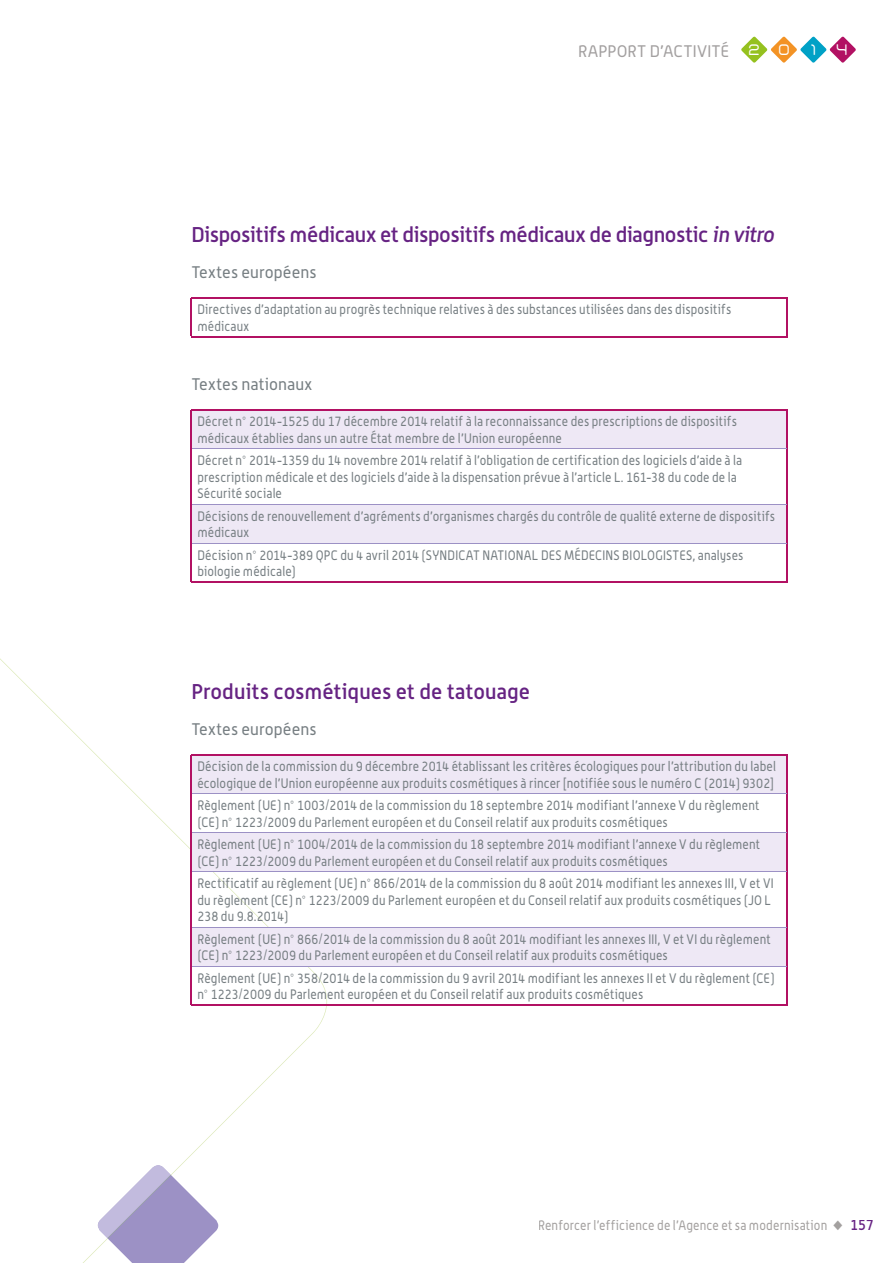
<style>
.page{position:relative;width:893px;height:1263px;background:#fff}
.page>*{position:absolute;margin:0;border:0;box-sizing:border-box;transform-origin:0 0}
.t1{font:500 21px "Alwyn OT";letter-spacing:-.01em;color:#662383}
.t2{font:16.5px "Alwyn OT";letter-spacing:.005em;color:#767e82}
.t3{font:16.5px "Alwyn OT";letter-spacing:.015em;color:#a3a0a0}
.t4{font:14.1px "Rivaldizakie";color:#fff;scale:.91 1}
.t5{font:13.5px/16.5px "Alwyn OT";letter-spacing:.015em;color:#767e82;scale:.9 1}
.t6{font:13.5px "Alwyn OT";letter-spacing:.015em;color:#a3a09f;scale:.9 1}
.s1{font-style:italic}
.s2{font-weight:500;font-size:15px;color:#672383}
</style>
<div class="page">
<svg style="left:741px;top:36px;width:115px;height:27px"></svg>
<svg style="left:0;top:658px;width:327px;height:605px"></svg>
<svg style="left:95px;top:1162px;width:126px;height:101px"></svg>
<hr style="left:191px;top:297px;width:596px;height:1px;background:#b21163">
<hr style="left:191px;top:298px;width:1px;height:38px;background:#b21163">
<hr style="left:786px;top:298px;width:1px;height:38px;background:#b21163">
<hr style="left:191px;top:336px;width:596px;height:1px;background:#b21163">
<svg style="left:192px;top:410px;width:594px;height:133px;fill:#eee8f5"></svg>
<hr style="left:191px;top:409px;width:596px;height:1px;background:#b21163">
<hr style="left:191px;top:410px;width:1px;height:39px;background:#b21163">
<hr style="left:786px;top:410px;width:1px;height:39px;background:#b21163">
<hr style="left:191px;top:449px;width:1px;height:55px;background:#b21163">
<hr style="left:786px;top:449px;width:1px;height:55px;background:#b21163">
<hr style="left:191px;top:504px;width:1px;height:39px;background:#b21163">
<hr style="left:786px;top:504px;width:1px;height:39px;background:#b21163">
<hr style="left:191px;top:543px;width:1px;height:38px;background:#b21163">
<hr style="left:786px;top:543px;width:1px;height:38px;background:#b21163">
<hr style="left:191px;top:581px;width:596px;height:2px;background:#b21163">
<hr style="left:192px;top:448px;width:594px;height:1px;background:#9c91c5">
<hr style="left:192px;top:504px;width:594px;height:1px;background:#9c91c5">
<hr style="left:192px;top:543px;width:594px;height:1px;background:#9c91c5">
<svg style="left:192px;top:755px;width:594px;height:211px;fill:#eee8f5"></svg>
<hr style="left:191px;top:754px;width:596px;height:1px;background:#b21163">
<hr style="left:191px;top:755px;width:1px;height:39px;background:#b21163">
<hr style="left:786px;top:755px;width:1px;height:39px;background:#b21163">
<hr style="left:191px;top:794px;width:1px;height:39px;background:#b21163">
<hr style="left:786px;top:794px;width:1px;height:39px;background:#b21163">
<hr style="left:191px;top:833px;width:1px;height:39px;background:#b21163">
<hr style="left:786px;top:833px;width:1px;height:39px;background:#b21163">
<hr style="left:191px;top:872px;width:1px;height:55px;background:#b21163">
<hr style="left:786px;top:872px;width:1px;height:55px;background:#b21163">
<hr style="left:191px;top:927px;width:1px;height:39px;background:#b21163">
<hr style="left:786px;top:927px;width:1px;height:39px;background:#b21163">
<hr style="left:191px;top:966px;width:1px;height:38px;background:#b21163">
<hr style="left:786px;top:966px;width:1px;height:38px;background:#b21163">
<hr style="left:191px;top:1004px;width:596px;height:2px;background:#b21163">
<hr style="left:192px;top:793px;width:594px;height:1px;background:#9c91c5">
<hr style="left:192px;top:832px;width:594px;height:1px;background:#9c91c5">
<hr style="left:192px;top:871px;width:594px;height:1px;background:#9c91c5">
<hr style="left:192px;top:927px;width:594px;height:1px;background:#9c91c5">
<hr style="left:192px;top:966px;width:594px;height:1px;background:#9c91c5">
<p class="t3" style="left:578px;top:41px;width:153px">RAPPORT D’ACTIVITÉ</p>
<p class="t4" style="left:749px;top:43px;width:13px">2</p>
<p class="t4" style="left:779px;top:43px;width:13px">O</p>
<p class="t4" style="left:811px;top:43px;width:6px">1</p>
<p class="t4" style="left:836px;top:43px;width:13px">4</p>
<h1 class="t1" style="left:191px;top:221px;width:584px">Dispositifs médicaux et dispositifs médicaux de diagnostic <span class="s1">in vitro</span></h1>
<p class="t2" style="left:191px;top:263px;width:127px">Textes européens</p>
<p class="t5" style="left:197px;top:301px;width:595px">Directives d’adaptation au progrès technique relatives à des substances utilisées dans des dispositifs médicaux</p>
<p class="t2" style="left:191px;top:375px;width:123px">Textes nationaux</p>
<p class="t5" style="left:197px;top:413px;width:601px">Décret n° 2014-1525 du 17 décembre 2014 relatif à la reconnaissance des prescriptions de dispositifs médicaux établies dans un autre État membre de l’Union européenne</p>
<p class="t5" style="left:197px;top:452px;width:607px">Décret n° 2014-1359 du 14 novembre 2014 relatif à l’obligation de certification des logiciels d’aide à la prescription médicale et des logiciels d’aide à la dispensation prévue à l’article L. 161-38 du code de la<br>Sécurité sociale</p>
<p class="t5" style="left:197px;top:507px;width:643px">Décisions de renouvellement d’agréments d’organismes chargés du contrôle de qualité externe de dispositifs médicaux</p>
<p class="t5" style="left:197px;top:546px;width:608px">Décision n° 2014-389 QPC du 4 avril 2014 (SYNDICAT NATIONAL DES MÉDECINS BIOLOGISTES, analyses biologie médicale)</p>
<h1 class="t1" style="left:191px;top:678px;width:340px">Produits cosmétiques et de tatouage</h1>
<p class="t2" style="left:191px;top:720px;width:127px">Textes européens</p>
<p class="t5" style="left:197px;top:758px;width:644px">Décision de la commission du 9 décembre 2014 établissant les critères écologiques pour l’attribution du label écologique de l’Union européenne aux produits cosmétiques à rincer [notifiée sous le numéro C (2014) 9302]</p>
<p class="t5" style="left:197px;top:797px;width:626px">Règlement (UE) n° 1003/2014 de la commission du 18 septembre 2014 modifiant l’annexe V du règlement (CE) n° 1223/2009 du Parlement européen et du Conseil relatif aux produits cosmétiques</p>
<p class="t5" style="left:197px;top:836px;width:627px">Règlement (UE) n° 1004/2014 de la commission du 18 septembre 2014 modifiant l’annexe V du règlement (CE) n° 1223/2009 du Parlement européen et du Conseil relatif aux produits cosmétiques</p>
<p class="t5" style="left:197px;top:875px;width:642px">Rectificatif au règlement (UE) n° 866/2014 de la commission du 8 août 2014 modifiant les annexes III, V et VI du règlement (CE) n° 1223/2009 du Parlement européen et du Conseil relatif aux produits cosmétiques (JO L<br>238 du 9.8.2014)</p>
<p class="t5" style="left:197px;top:930px;width:639px">Règlement (UE) n° 866/2014 de la commission du 8 août 2014 modifiant les annexes III, V et VI du règlement (CE) n° 1223/2009 du Parlement européen et du Conseil relatif aux produits cosmétiques</p>
<p class="t5" style="left:197px;top:969px;width:643px">Règlement (UE) n° 358/2014 de la commission du 9 avril 2014 modifiant les annexes II et V du règlement (CE) n° 1223/2009 du Parlement européen et du Conseil relatif aux produits cosmétiques</p>
<p class="t6" style="left:538px;top:1217px;width:374px">Renforcer l’efficience de l’Agence et sa modernisation ◆ <span class="s2">157</span></p>
</div>
